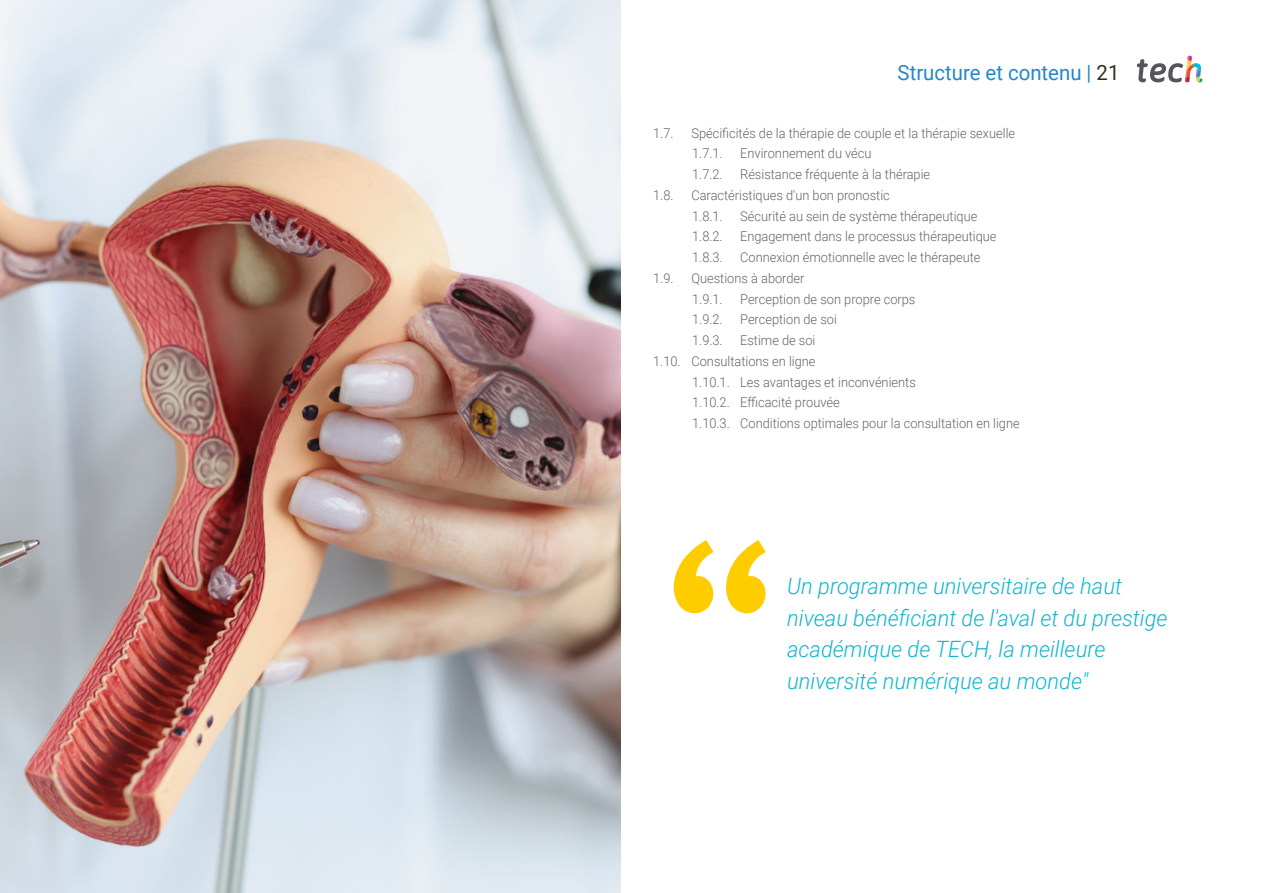
<style>
.page{position:relative;width:1263px;height:893px;background:#fff}
.page>*{position:absolute;margin:0;border:0;box-sizing:border-box;transform-origin:0 0}
.t1{font:italic 300 22.5px/31.5px "Roboto";color:#0fb6cf}
.t2{font:21px "Roboto";color:#2488c9}
.t3{font:300 13.5px/20.7px "Roboto";color:#61646a;scale:.95 1}
.s1{color:#312e20}
</style>
<div class="page">
<img style="left:0;top:0;width:621px;height:893px">
<svg style="left:1137px;top:56px;width:65px;height:27px"></svg>
<svg style="left:674px;top:540px;width:92px;height:73px"></svg>
<h2 class="t2" style="left:898px;top:57px;width:223px">Structure et contenu | <span class="s1">21</span></h2>
<p class="t3" style="left:653px;top:122px;width:23px">1.7.</p>
<p class="t3" style="left:691px;top:122px;width:342px">Spécificités de la thérapie de couple et la thérapie sexuelle<br>1.7.1.</p>
<p class="t3" style="left:740px;top:143px;width:140px">Environnement du vécu</p>
<p class="t3" style="left:692px;top:164px;width:34px">1.7.2.</p>
<p class="t3" style="left:740px;top:164px;width:202px">Résistance fréquente à la thérapie</p>
<p class="t3" style="left:653px;top:184px;width:23px">1.8.</p>
<p class="t3" style="left:691px;top:184px;width:210px">Caractéristiques d'un bon pronostic<br>1.8.1.</p>
<p class="t3" style="left:740px;top:205px;width:251px">Sécurité au sein de système thérapeutique</p>
<p class="t3" style="left:692px;top:226px;width:34px">1.8.2.</p>
<p class="t3" style="left:740px;top:226px;width:271px">Engagement dans le processus thérapeutique</p>
<p class="t3" style="left:692px;top:247px;width:34px">1.8.3.</p>
<p class="t3" style="left:740px;top:247px;width:254px">Connexion émotionnelle avec le thérapeute</p>
<p class="t3" style="left:653px;top:267px;width:23px">1.9.</p>
<p class="t3" style="left:691px;top:267px;width:121px">Questions à aborder<br>1.9.1.</p>
<p class="t3" style="left:740px;top:288px;width:186px">Perception de son propre corps</p>
<p class="t3" style="left:692px;top:309px;width:34px">1.9.2.</p>
<p class="t3" style="left:740px;top:309px;width:103px">Perception de soi</p>
<p class="t3" style="left:692px;top:330px;width:34px">1.9.3.</p>
<p class="t3" style="left:740px;top:330px;width:81px">Estime de soi</p>
<p class="t3" style="left:653px;top:350px;width:172px">1.10. Consultations en ligne</p>
<p class="t3" style="left:692px;top:371px;width:237px">1.10.1. Les avantages et inconvénients</p>
<p class="t3" style="left:692px;top:392px;width:157px">1.10.2. Efficacité prouvée</p>
<p class="t3" style="left:692px;top:413px;width:346px">1.10.3. Conditions optimales pour la consultation en ligne</p>
<h1 class="t1" style="left:787px;top:569px;width:382px">Un programme universitaire de haut niveau bénéficiant de l'aval et du prestige académique de TECH, la meilleure université numérique au monde"</h1>
</div>
